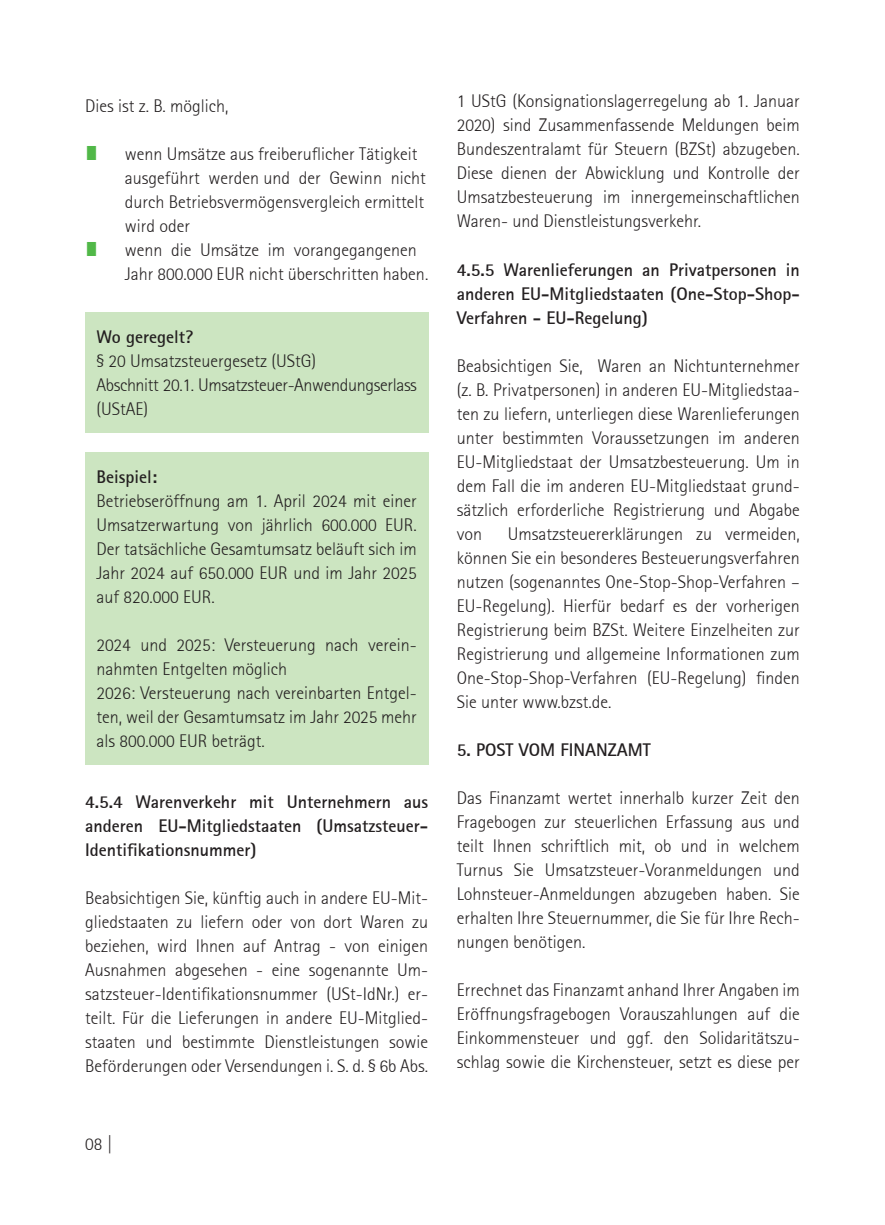
<style>
.page{position:relative;width:885px;height:1225px;background:#fff}
.page>*{position:absolute;margin:0;border:0;box-sizing:border-box;transform-origin:0 0}
.t1{font:300 18px/24px "Rotis Sans Serif";color:#231f20;text-align:justify}
.t2{font:700 18px/24px "Rotis Sans Serif";color:#231f20;text-align:justify}
.t3{font:300 18px/24px "Rotis Sans Serif";letter-spacing:-.02em;color:#231f20}
.t4{font:18px "OCRA Std";color:#51b848}
</style>
<div class="page">
<div style="left:85px;top:312px;width:343px;height:120px;background:#cce5c1"></div>
<div style="left:85px;top:452px;width:343px;height:312px;background:#cce5c1"></div>
<p class="t1" style="left:85px;top:93px;width:145px">Dies ist z. B. möglich,</p>
<p class="t4" style="left:85px;top:145px;width:14px">þ</p>
<p class="t1" style="left:125px;top:141px;width:302px;text-align:left">wenn Umsätze aus freiberuflicher Tätigkeit ausgeführt werden und der Gewinn nicht durch Betriebsvermögensvergleich ermittelt wird oder</p>
<p class="t4" style="left:85px;top:241px;width:14px">þ</p>
<p class="t1" style="left:125px;top:237px;width:305px">wenn die Umsätze im vorangegangenen<br>Jahr 800.000 EUR nicht überschritten haben.</p>
<p class="t2" style="left:96px;top:324px;width:98px">Wo geregelt?</p>
<p class="t3" style="left:96px;top:349px;width:322px">§ 20 Umsatzsteuergesetz (UStG)<br>Abschnitt 20.1. Umsatzsteuer-Anwendungserlass (UStAE)</p>
<p class="t2" style="left:96px;top:464px;width:62px">Beispiel:</p>
<p class="t1" style="left:96px;top:488px;width:322px">Betriebseröffnung am 1. April 2024 mit einer Umsatzerwartung von jährlich 600.000 EUR.<br>Der tatsächliche Gesamtumsatz beläuft sich im Jahr 2024 auf 650.000 EUR und im Jahr 2025 auf 820.000 EUR.</p>
<p class="t1" style="left:96px;top:632px;width:322px;text-align:left">2024 und 2025: Versteuerung nach verein&shy;nahmten Entgelten möglich<br>2026: Versteuerung nach vereinbarten Entgel&shy;ten, weil der Gesamtumsatz im Jahr 2025 mehr als 800.000 EUR beträgt.</p>
<p class="t2" style="left:85px;top:789px;width:345px">4.5.4 Warenverkehr mit Unternehmern aus anderen EU-Mitgliedstaaten (Umsatzsteuer-Identifikationsnummer)</p>
<p class="t1" style="left:85px;top:885px;width:345px">Beabsichtigen Sie, künftig auch in andere EU-Mit&shy;gliedstaaten zu liefern oder von dort Waren zu beziehen, wird Ihnen auf Antrag - von einigen Ausnahmen abgesehen - eine sogenannte Um&shy;satzsteuer-Identifikationsnummer (USt-IdNr.) er&shy;teilt. Für die Lieferungen in andere EU-Mitglied&shy;staaten und bestimmte Dienstleistungen sowie Beförderungen oder Versendungen i. S. d. § 6b Abs.</p>
<p class="t1" style="left:85px;top:1131px;width:29px">08 |</p>
<p class="t1" style="left:456px;top:89px;width:345px">1 UStG (Konsignationslagerregelung ab 1. Januar 2020) sind Zusammenfassende Meldungen beim Bundeszentralamt für Steuern (BZSt) abzugeben.<br>Diese dienen der Abwicklung und Kontrolle der Umsatzbesteuerung im innergemeinschaftlichen Waren- und Dienstleistungsverkehr.</p>
<p class="t2" style="left:456px;top:257px;width:345px">4.5.5 Warenlieferungen an Privatpersonen in anderen EU-Mitgliedstaaten (One-Stop-Shop-Verfahren - EU-Regelung)</p>
<p class="t1" style="left:456px;top:353px;width:345px">Beabsichtigen Sie, Waren an Nichtunternehmer (z. B. Privatpersonen) in anderen EU-Mitgliedstaa&shy;ten zu liefern, unterliegen diese Warenlieferungen unter bestimmten Voraussetzungen im anderen EU-Mitgliedstaat der Umsatzbesteuerung. Um in dem Fall die im anderen EU-Mitgliedstaat grund&shy;sätzlich erforderliche Registrierung und Abgabe von</p>
<p class="t1" style="left:456px;top:521px;width:345px;text-indent:51px">Umsatzsteuererklärungen zu vermeiden, können Sie ein besonderes Besteuerungsverfahren nutzen (sogenanntes One-Stop-Shop-Verfahren – EU-Regelung). Hierfür bedarf es der vorherigen Registrierung beim BZSt. Weitere Einzelheiten zur Registrierung und allgemeine Informationen zum One-Stop-Shop-Verfahren (EU-Regelung) finden Sie unter www.bzst.de.</p>
<p class="t2" style="left:456px;top:737px;width:195px">5. Post vom Fi nanzamt</p>
<p class="t1" style="left:456px;top:785px;width:345px">Das Finanzamt wertet innerhalb kurzer Zeit den Fragebogen zur steuerlichen Erfassung aus und teilt Ihnen schriftlich mit, ob und in welchem Turnus Sie Umsatzsteuer-Voranmeldungen und Lohnsteuer-Anmeldungen abzugeben haben. Sie erhalten Ihre Steuernummer, die Sie für Ihre Rech&shy;nungen benötigen.</p>
<p class="t1" style="left:456px;top:977px;width:345px">Errechnet das Finanzamt anhand Ihrer Angaben im Eröffnungsfragebogen Vorauszahlungen auf die Einkommensteuer und ggf. den Solidaritätszu&shy;schlag sowie die Kirchensteuer, setzt es diese per</p>
</div>
